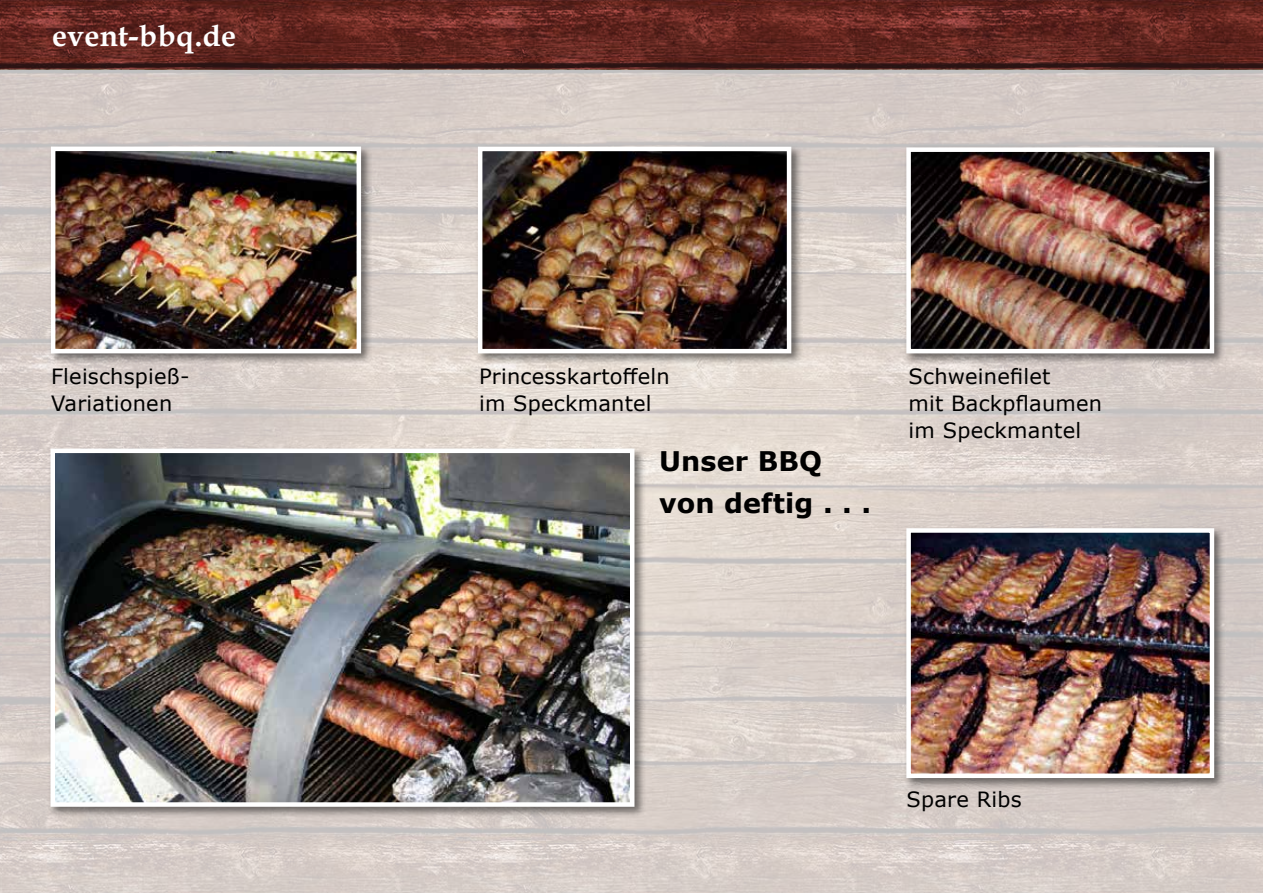
<style>
.page{position:relative;width:1263px;height:893px;background:#fff}
.page>*{position:absolute;margin:0;border:0;box-sizing:border-box;transform-origin:0 0}
.t1{font:700 30px "Book Antiqua";letter-spacing:.01em;color:#fff}
.t2{font:700 27px "Verdana";letter-spacing:.005em;color:#000}
.t3{font:21px/27px "Verdana";letter-spacing:.01em;color:#000}
</style>
<div class="page">
<img style="left:0;top:69px;width:1263px;height:824px">
<svg style="left:0;top:0;width:1263px;height:69px;background:#612620"></svg>
<div style="left:48px;top:446px;width:598px;height:372px;background:#000;opacity:.5"></div>
<img style="left:55px;top:454px;width:574px;height:348px">
<div style="left:50px;top:449px;width:584px;height:358px;border:4px solid #fff"></div>
<div style="left:49px;top:144px;width:324px;height:221px;background:#000;opacity:.5"></div>
<img style="left:56px;top:152px;width:300px;height:196px">
<div style="left:51px;top:147px;width:310px;height:206px;border:4px solid #fff"></div>
<div style="left:476px;top:144px;width:327px;height:221px;background:#000;opacity:.5"></div>
<img style="left:483px;top:152px;width:303px;height:196px">
<div style="left:478px;top:147px;width:313px;height:206px;border:4px solid #fff"></div>
<div style="left:904px;top:145px;width:322px;height:220px;background:#000;opacity:.5"></div>
<img style="left:911px;top:152px;width:298px;height:196px">
<div style="left:906px;top:147px;width:308px;height:206px;border:4px solid #fff"></div>
<div style="left:904px;top:526px;width:322px;height:263px;background:#000;opacity:.5"></div>
<img style="left:911px;top:533px;width:298px;height:240px">
<div style="left:906px;top:528px;width:308px;height:250px;border:4px solid #fff"></div>
<h1 class="t1" style="left:52px;top:15px;width:186px">event-bbq.de</h1>
<p class="t3" style="left:51px;top:363px;width:140px">Fleischspieß-<br>Variationen</p>
<p class="t3" style="left:479px;top:363px;width:192px">Princesskartoffeln im Speckmantel</p>
<p class="t3" style="left:909px;top:363px;width:195px">Schweinefilet<br>mit Backpflaumen im Speckmantel</p>
<p class="t2" style="left:659px;top:442px;width:164px">Unser BBQ</p>
<p class="t2" style="left:659px;top:484px;width:214px">von deftig . . .</p>
<p class="t3" style="left:906px;top:786px;width:117px">Spare Ribs</p>
</div>
